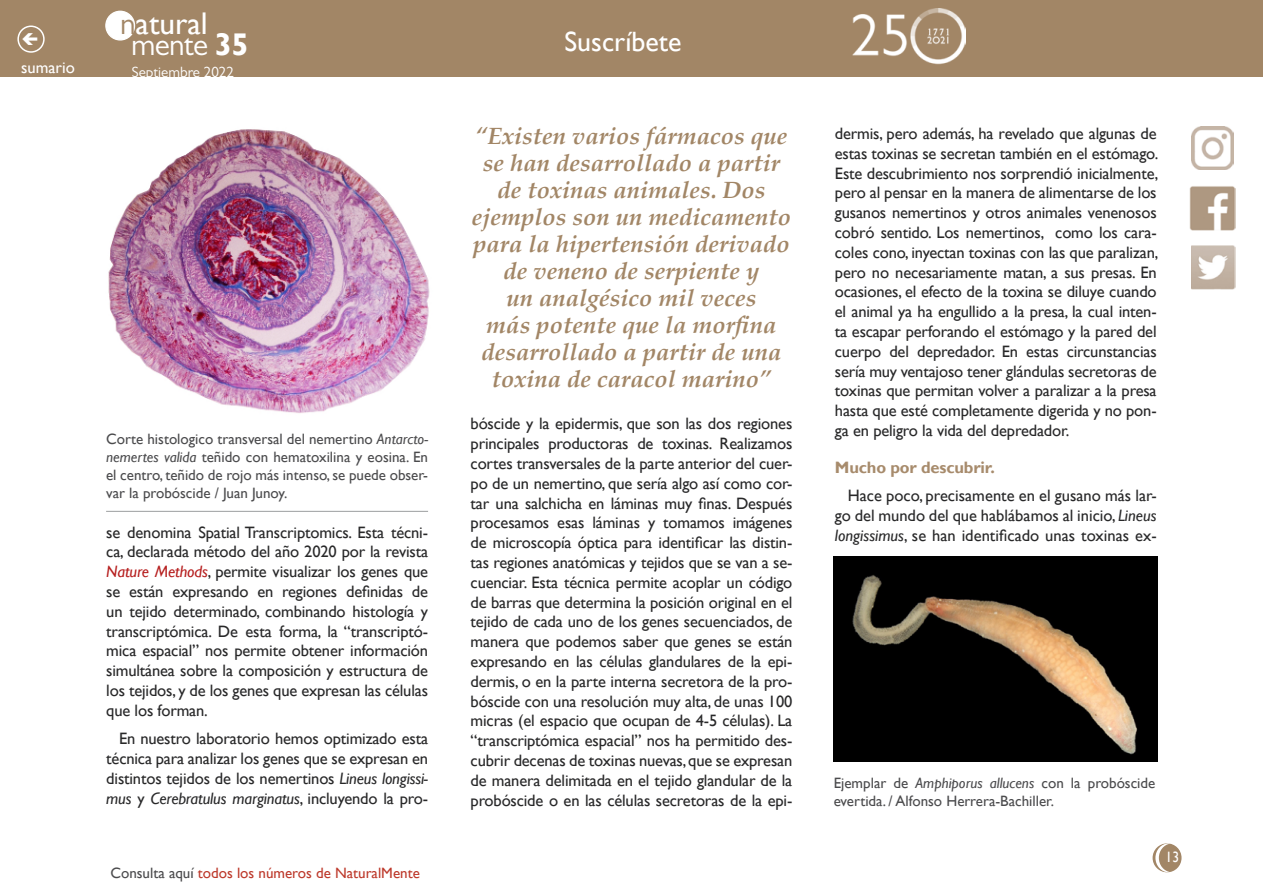
<style>
.page{position:relative;width:1263px;height:893px;background:#fff}
.page>*{position:absolute;margin:0;border:0;box-sizing:border-box;transform-origin:0 0}
.t1{font:31.35px "Gill Sans";color:#fff}
.t2{font:31.35px "Gill Sans MT Pro";letter-spacing:-.02em;color:#fff}
.t3{font:27.9px "Gill Sans";color:#fff}
.t4{font:italic 700 24px/27px "Palatino";color:#a28666;text-align:center}
.t5{font:16.5px/19.8px "Gill Sans";letter-spacing:-.01em;color:#282829;text-align:justify}
.t6{font:700 16.5px "Gill Sans";letter-spacing:-.01em;color:#a78b6c}
.t7{font:16.5px "Gill Sans";color:#fff}
.t8{font:15px/18px "Gill Sans";color:#4b4b4d;text-align:justify}
.t9{font:15px "Gill Sans";color:#bd392b}
.t10{font:15px "Gill Sans MT Pro";color:#fff}
.t11{font:15px "Gill Sans";color:#fff;scale:.9 1}
.s1{font-family:"Gill Sans MT Pro";color:#a28666}
.s2{font-family:"Gill Sans";font-weight:700}
.s3{font-style:italic}
.s4{font-style:italic;color:#b61f1f}
.s5{color:#4b4b4d}
</style>
<div class="page">
<div style="left:1153px;top:844px;width:28px;height:28px;background:#a28666;border-radius:50%"></div>
<div style="left:1152px;top:843px;width:29px;height:29px;border:2px solid #a28666;border-radius:50%"></div>
<div style="left:0;top:0;width:1263px;height:77px;background:#a28666"></div>
<div style="left:106px;top:11px;width:29px;height:29px;background:#fff;border-radius:50%"></div>
<div style="left:105px;top:11px;width:30px;height:30px;border:1px solid #fff;border-radius:50%"></div>
<svg style="left:1155px;top:843px;width:15px;height:29px"></svg>
<div style="left:17px;top:26px;width:28px;height:27px;border:2px solid #fff;border-radius:50%"></div>
<img style="left:1190px;top:186px;width:45px;height:44px">
<img style="left:1191px;top:246px;width:44px;height:44px">
<img style="left:1191px;top:127px;width:42px;height:42px">
<img style="left:853px;top:9px;width:112px;height:55px">
<img style="left:108px;top:129px;width:322px;height:284px">
<img style="left:834px;top:557px;width:323px;height:204px">
<hr style="left:106px;top:511px;width:322px;height:1px;background:#9c9e9f">
<p class="t7" style="left:21px;top:58px;width:55px">sumario</p>
<h1 class="t1" style="left:120px;top:5px;width:89px"><span class="s1">n</span>atural</h1>
<h1 class="t2" style="left:131px;top:26px;width:119px">mente <span class="s2">35</span></h1>
<p class="t10" style="left:132px;top:63px;width:104px">Septiembre 2022</p>
<p class="t8" style="left:106px;top:430px;width:323px">Corte histologico transversal del nemertino <span class="s3">Antarcto&shy;nemertes valida</span> teñido con hematoxilina y eosina. En el centro, teñido de rojo más intenso, se puede obser&shy;var la probóscide / Juan Junoy.</p>
<p class="t5" style="left:106px;top:522px;width:323px">se denomina Spatial Transcriptomics. Esta técni&shy;ca, declarada método del año 2020 por la revista <span class="s4">Nature Methods</span>, permite visualizar los genes que se están expresando en regiones definidas de un tejido determinado, combinando histología y transcriptómica. De esta forma, la “transcriptó&shy;mica espacial” nos permite obtener información simultánea sobre la composición y estructura de los tejidos, y de los genes que expresan las células que los forman.</p>
<p class="t5" style="left:106px;top:729px;width:323px;text-indent:13px">En nuestro laboratorio hemos optimizado esta técnica para analizar los genes que se expresan en distintos tejidos de los nemertinos <span class="s3">Lineus longissi&shy;mus</span> y <span class="s3">Cerebratulus marginatus</span>, incluyendo la pro-</p>
<p class="t9" style="left:110px;top:864px;width:311px"><span class="s5">Consulta aquí</span> todos los números de NaturalMente</p>
<h2 class="t3" style="left:564px;top:25px;width:118px">Suscríbete</h2>
<p class="t4" style="left:472px;top:123px;width:321px">“Existen varios fármacos que se han desarrollado a partir de toxinas animales. Dos ejemplos son un medicamento para la hipertensión derivado de veneno de serpiente y<br>un analgésico mil veces<br>más potente que la morfina desarrollado a partir de una toxina de caracol marino”</p>
<p class="t5" style="left:471px;top:414px;width:323px">bóscide y la epidermis, que son las dos regiones principales productoras de toxinas. Realizamos cortes transversales de la parte anterior del cuer&shy;po de un nemertino, que sería algo así como cor&shy;tar una salchicha en láminas muy finas. Después procesamos esas láminas y tomamos imágenes de microscopía óptica para identificar las distin&shy;tas regiones anatómicas y tejidos que se van a se&shy;cuenciar. Esta técnica permite acoplar un código de barras que determina la posición original en el tejido de cada uno de los genes secuenciados, de manera que podemos saber que genes se están expresando en las células glandulares de la epi&shy;dermis, o en la parte interna secretora de la pro&shy;bóscide con una resolución muy alta, de unas 100 micras (el espacio que ocupan de 4-5 células). La “transcriptómica espacial” nos ha permitido des&shy;cubrir decenas de toxinas nuevas, que se expresan de manera delimitada en el tejido glandular de la probóscide o en las células secretoras de la epi-</p>
<p class="t5" style="left:835px;top:124px;width:325px">dermis, pero además, ha revelado que algunas de estas toxinas se secretan también en el estómago.<br>Este descubrimiento nos sorprendió inicialmente, pero al pensar en la manera de alimentarse de los gusanos nemertinos y otros animales venenosos cobró sentido. Los nemertinos, como los cara&shy;coles cono, inyectan toxinas con las que paralizan, pero no necesariamente matan, a sus presas. En ocasiones, el efecto de la toxina se diluye cuando el animal ya ha engullido a la presa, la cual inten&shy;ta escapar perforando el estómago y la pared del cuerpo del depredador. En estas circunstancias sería muy ventajoso tener glándulas secretoras de toxinas que permitan volver a paralizar a la presa hasta que esté completamente digerida y no pon&shy;ga en peligro la vida del depredador.</p>
<p class="t6" style="left:835px;top:457px;width:162px">Mucho por descubrir.</p>
<p class="t5" style="left:835px;top:486px;width:323px;text-indent:13px">Hace poco, precisamente en el gusano más lar&shy;go del mundo del que hablábamos al inicio, <span class="s3">Lineus longissimus</span>, se han identificado unas toxinas ex-</p>
<p class="t8" style="left:834px;top:774px;width:323px">Ejemplar de <span class="s3">Amphiporus allucens</span> con la probóscide evertida. / Alfonso Herrera-Bachiller.</p>
<p class="t11" style="left:1165px;top:849px;width:16px">13</p>
</div>
